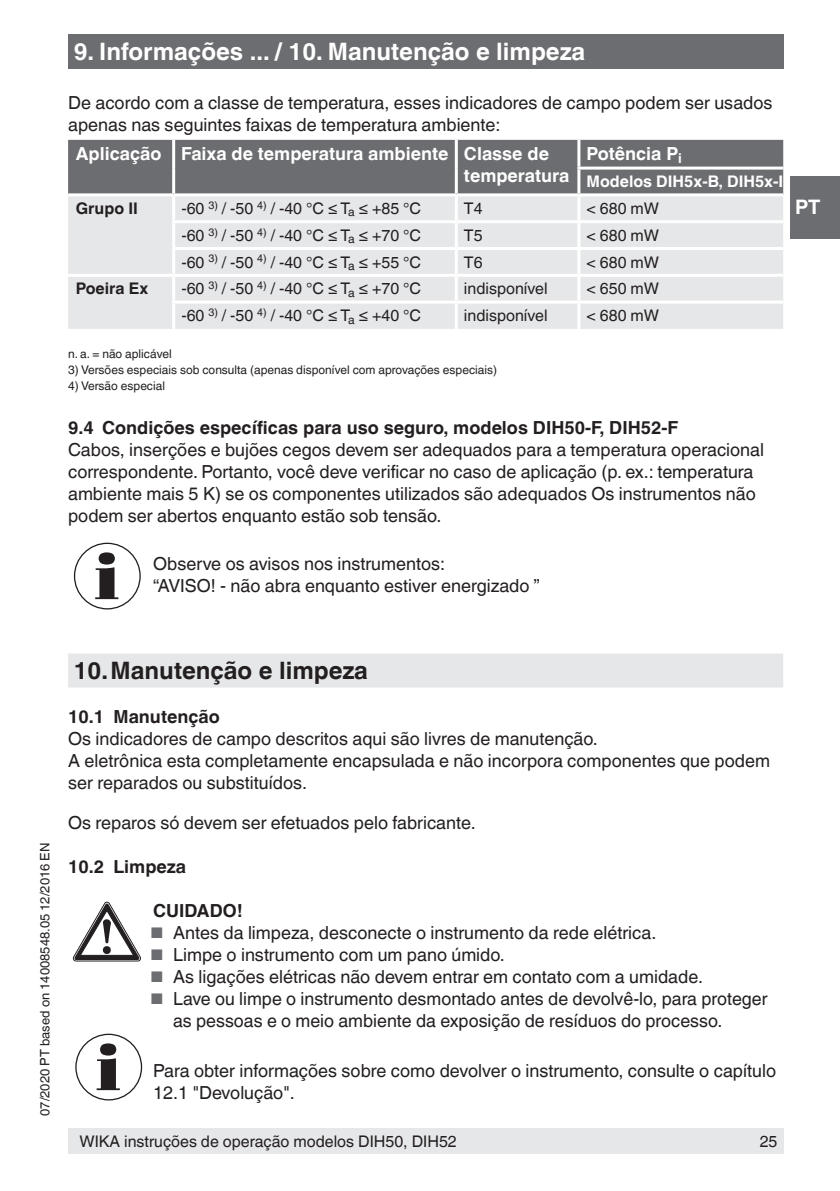
<style>
.page{position:relative;width:840px;height:1191px;background:#fff}
.page>*{position:absolute;margin:0;border:0;box-sizing:border-box;transform-origin:0 0}
.t1{font:700 24px "Helvetica World";color:#fff}
.t2{font:700 24px "Helvetica World";color:#231f20}
.t3{font:700 20px "Helvetica World";color:#fff}
.t4{font:18px/22px "Helvetica World";color:#231f20}
.t5{font:700 18px "Helvetica World";color:#231f20}
.t6{font:700 18px/22px "Helvetica World";color:#fff}
.t7{font:16px "Helvetica World";color:#231f20}
.t8{font:700 16px "Helvetica World";color:#fff}
.t9{font:700 16px "Helvetica World";color:#231f20}
.t10{font:13px "Helvetica World";color:#231f20}
.t11{font:12px "Helvetica World";color:#231f20}
.s1{font-size:15.4px;color:#6c6d70}
</style>
<div class="page">
<div style="left:68px;top:1128px;width:714px;height:26px;background:#e6e7e9"></div>
<div style="left:68px;top:34px;width:714px;height:34px;background:#6c6d70"></div>
<div style="left:790px;top:176px;width:49px;height:62px;background:#6c6d70"></div>
<div style="left:68px;top:653px;width:714px;height:34px;background:#e6e7e9"></div>
<div style="left:68px;top:140px;width:714px;height:53px;background:#6c6d70"></div>
<div style="left:68px;top:196px;width:714px;height:133px;background:#e6e7e9"></div>
<hr style="left:172px;top:140px;width:3px;height:28px;background:#fff">
<hr style="left:172px;top:168px;width:3px;height:25px;background:#fff">
<hr style="left:454px;top:140px;width:3px;height:28px;background:#fff">
<hr style="left:454px;top:168px;width:3px;height:25px;background:#fff">
<hr style="left:577px;top:140px;width:3px;height:27px;background:#fff">
<hr style="left:577px;top:167px;width:205px;height:3px;background:#fff">
<hr style="left:577px;top:170px;width:3px;height:23px;background:#fff">
<hr style="left:172px;top:196px;width:3px;height:24px;background:#fff">
<hr style="left:454px;top:196px;width:3px;height:24px;background:#fff">
<hr style="left:577px;top:196px;width:3px;height:24px;background:#fff">
<hr style="left:172px;top:220px;width:284px;height:3px;background:#fff">
<hr style="left:172px;top:223px;width:3px;height:24px;background:#fff">
<hr style="left:456px;top:220px;width:122px;height:3px;background:#fff">
<hr style="left:454px;top:223px;width:3px;height:24px;background:#fff">
<hr style="left:578px;top:220px;width:204px;height:3px;background:#fff">
<hr style="left:577px;top:223px;width:3px;height:24px;background:#fff">
<hr style="left:172px;top:247px;width:284px;height:3px;background:#fff">
<hr style="left:172px;top:250px;width:3px;height:24px;background:#fff">
<hr style="left:456px;top:247px;width:122px;height:3px;background:#fff">
<hr style="left:454px;top:250px;width:3px;height:24px;background:#fff">
<hr style="left:578px;top:247px;width:204px;height:3px;background:#fff">
<hr style="left:577px;top:250px;width:3px;height:24px;background:#fff">
<hr style="left:68px;top:274px;width:105px;height:3px;background:#fff">
<hr style="left:173px;top:274px;width:283px;height:3px;background:#fff">
<hr style="left:172px;top:277px;width:3px;height:23px;background:#fff">
<hr style="left:456px;top:274px;width:122px;height:3px;background:#fff">
<hr style="left:454px;top:277px;width:3px;height:23px;background:#fff">
<hr style="left:578px;top:274px;width:204px;height:3px;background:#fff">
<hr style="left:577px;top:277px;width:3px;height:23px;background:#fff">
<hr style="left:172px;top:300px;width:284px;height:3px;background:#fff">
<hr style="left:172px;top:303px;width:3px;height:26px;background:#fff">
<hr style="left:456px;top:300px;width:122px;height:3px;background:#fff">
<hr style="left:454px;top:303px;width:3px;height:26px;background:#fff">
<hr style="left:578px;top:300px;width:204px;height:3px;background:#fff">
<hr style="left:577px;top:303px;width:3px;height:26px;background:#fff">
<svg style="left:95px;top:552px;width:23px;height:47px"></svg>
<div style="left:74px;top:542px;width:67px;height:67px;border:1px solid #231f20;border-radius:50%"></div>
<svg style="left:73px;top:902px;width:67px;height:59px"></svg>
<svg style="left:97px;top:1043px;width:23px;height:47px"></svg>
<div style="left:75px;top:1033px;width:67px;height:67px;border:1px solid #231f20;border-radius:50%"></div>
<h1 class="t1" style="left:74px;top:37px;width:512px">9. Informações ... / 10. Manutenção e limpeza</h1>
<p class="t4" style="left:68px;top:92px;width:705px">De acordo com a classe de temperatura, esses indicadores de campo podem ser usados apenas nas seguintes faixas de temperatura ambiente:</p>
<p class="t6" style="left:463px;top:143px;width:107px;text-indent:-388px">Aplicação Faixa de temperatura ambiente Classe de temperatura</p>
<p class="t6" style="left:586px;top:143px;width:97px">Potência P<sub>i</sub></p>
<p class="t8" style="left:586px;top:172px;width:198px">Modelos DIH5x-B, DIH5x-I</p>
<p class="t9" style="left:76px;top:199px;width:64px">Grupo II</p>
<p class="t7" style="left:181px;top:199px;width:241px">-60 <sup>3)</sup> / -50 <sup>4)</sup> / -40 °C ≤ T<sub>a</sub> ≤ +85 °C</p>
<p class="t7" style="left:463px;top:199px;width:20px">T4</p>
<p class="t7" style="left:586px;top:199px;width:74px">&lt; 680 mW</p>
<p class="t7" style="left:181px;top:226px;width:241px">-60 <sup>3)</sup> / -50 <sup>4)</sup> / -40 °C ≤ T<sub>a</sub> ≤ +70 °C</p>
<p class="t7" style="left:463px;top:226px;width:20px">T5</p>
<p class="t7" style="left:586px;top:226px;width:74px">&lt; 680 mW</p>
<p class="t7" style="left:181px;top:253px;width:241px">-60 <sup>3)</sup> / -50 <sup>4)</sup> / -40 °C ≤ T<sub>a</sub> ≤ +55 °C</p>
<p class="t7" style="left:463px;top:253px;width:20px">T6</p>
<p class="t7" style="left:586px;top:253px;width:74px">&lt; 680 mW</p>
<p class="t9" style="left:76px;top:279px;width:74px">Poeira Ex</p>
<p class="t7" style="left:181px;top:279px;width:241px">-60 <sup>3)</sup> / -50 <sup>4)</sup> / -40 °C ≤ T<sub>a</sub> ≤ +70 °C</p>
<p class="t7" style="left:463px;top:279px;width:85px">indisponível</p>
<p class="t7" style="left:586px;top:279px;width:74px">&lt; 650 mW</p>
<p class="t7" style="left:181px;top:306px;width:241px">-60 <sup>3)</sup> / -50 <sup>4)</sup> / -40 °C ≤ T<sub>a</sub> ≤ +40 °C</p>
<p class="t7" style="left:463px;top:306px;width:85px">indisponível</p>
<p class="t7" style="left:586px;top:306px;width:74px">&lt; 680 mW</p>
<p class="t11" style="left:68px;top:346px;width:105px">n. a. = não aplicável</p>
<p class="t11" style="left:68px;top:362px;width:430px">3) Versões especiais sob consulta (apenas disponível com aprovações especiais)</p>
<p class="t11" style="left:68px;top:378px;width:98px">4) Versão especial</p>
<p class="t5" style="left:68px;top:417px;width:611px">9.4 Condições específicas para uso seguro, modelos DIH50-F, DIH52-F</p>
<p class="t4" style="left:68px;top:438px;width:697px">Cabos, inserções e bujões cegos devem ser adequados para a temperatura operacional correspondente. Portanto, você deve verificar no caso de aplicação (p. ex.: temperatura ambiente mais 5 K) se os componentes utilizados são adequados Os instrumentos não podem ser abertos enquanto estão sob tensão.</p>
<p class="t4" style="left:153px;top:552px;width:388px">Observe os avisos nos instrumentos:<br>“AVISO! - não abra enquanto estiver energizado ”</p>
<p class="t3" style="left:794px;top:196px;width:27px">PT</p>
<p class="t10" style="left:37px;top:1115px;width:275px;rotate:-90deg">07/2020 PT based on 14008548.05 12/2016 EN</p>
<h1 class="t2" style="left:74px;top:656px;width:295px">10.Manutenção e limpeza</h1>
<p class="t5" style="left:68px;top:706px;width:153px">10.1 Manutenção</p>
<p class="t4" style="left:68px;top:728px;width:703px">Os indicadores de campo descritos aqui são livres de manutenção.<br>A eletrônica esta completamente encapsulada e não incorpora componentes que podem ser reparados ou substituídos.</p>
<p class="t4" style="left:68px;top:811px;width:409px">Os reparos só devem ser efetuados pelo fabricante.</p>
<p class="t5" style="left:68px;top:856px;width:119px">10.2 Limpeza</p>
<p class="t5" style="left:153px;top:900px;width:91px">CUIDADO!</p>
<p class="t4" style="left:150px;top:921px;width:507px"><span class="s1">■</span> Antes da limpeza, desconecte o instrumento da rede elétrica.</p>
<p class="t4" style="left:150px;top:943px;width:356px"><span class="s1">■</span> Limpe o instrumento com um pano úmido.</p>
<p class="t4" style="left:150px;top:965px;width:554px"><span class="s1">■</span> As ligações elétricas não devem entrar em contato com a umidade.</p>
<p class="t4" style="left:173px;top:987px;width:595px;text-indent:-23px"><span class="s1">■</span> Lave ou limpe o instrumento desmontado antes de devolvê-lo, para proteger as pessoas e o meio ambiente da exposição de resíduos do processo.</p>
<p class="t4" style="left:153px;top:1059px;width:624px">Para obter informações sobre como devolver o instrumento, consulte o capítulo<br>12.1 "Devolução".</p>
<p class="t7" style="left:79px;top:1132px;width:378px">WIKA instruções de operação modelos DIH50, DIH52</p>
<p class="t7" style="left:759px;top:1132px;width:19px">25</p>
</div>
